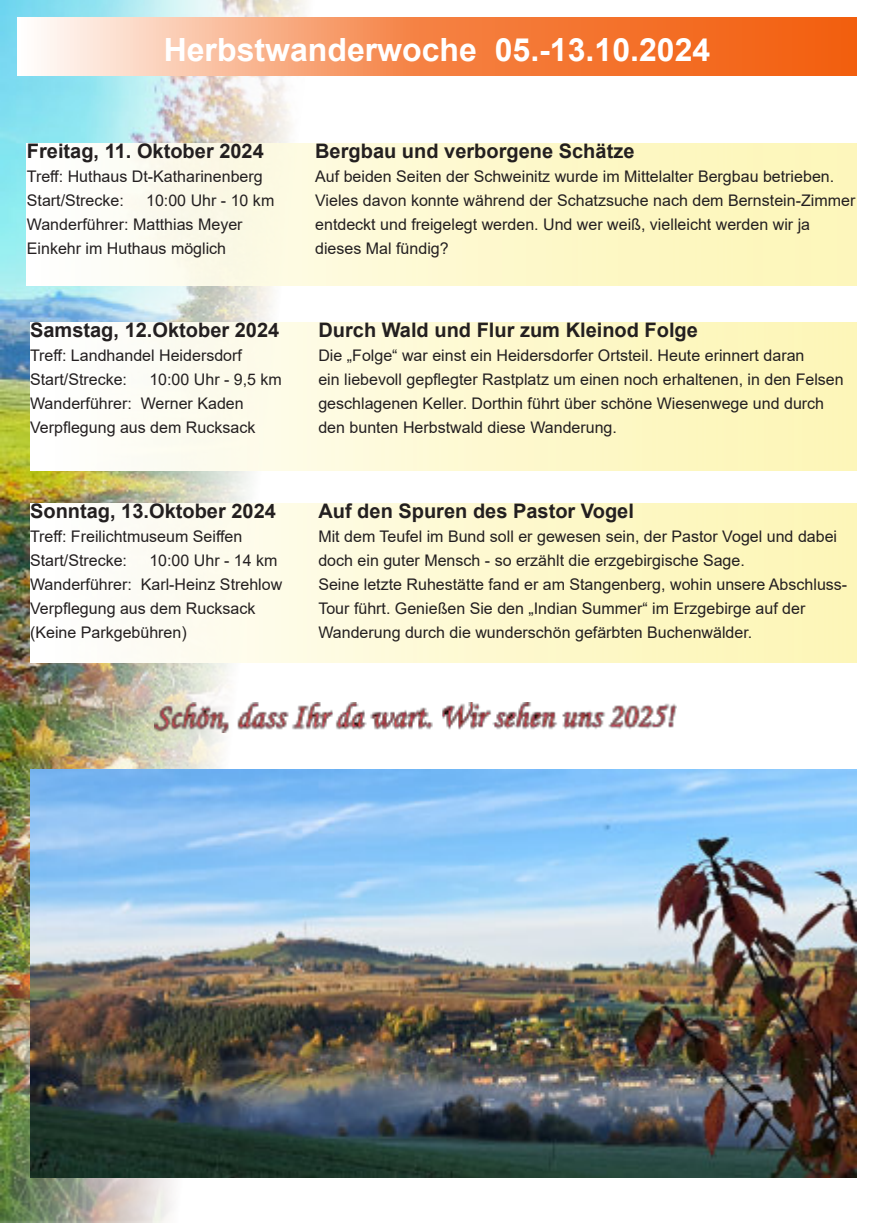
<style>
.page{position:relative;width:874px;height:1225px;background:#fff}
.page>*{position:absolute;margin:0;border:0;box-sizing:border-box;transform-origin:0 0}
.t1{font:700 32px "Arial";color:#fff}
.t2{font:700 20px "Arial";color:#231f20}
.t3{font:16px "Arial";color:#231f20}
</style>
<div class="page">
<img style="left:0;top:0;width:314px;height:1222px">
<img style="left:154px;top:702px;width:522px;height:30px">
<img style="left:30px;top:504px;width:826px;height:158px">
<img style="left:27px;top:144px;width:829px;height:141px">
<svg style="left:17px;top:17px;width:839px;height:58px;background:#f69662"></svg>
<img style="left:30px;top:323px;width:826px;height:147px">
<img style="left:30px;top:770px;width:826px;height:407px">
<p class="t1" style="left:164px;top:37px;width:548px">Herbstwanderwoche 05.-13.10.2024</p>
<p class="t2" style="left:27px;top:144px;width:238px">Freitag, 11. Oktober 2024</p>
<p class="t2" style="left:315px;top:144px;width:320px">Bergbau und verborgene Schätze</p>
<p class="t3" style="left:27px;top:171px;width:237px">Treff: Huthaus Dt-Katharinenberg</p>
<p class="t3" style="left:315px;top:171px;width:520px">Auf beiden Seiten der Schweinitz wurde im Mittelalter Bergbau betrieben.</p>
<p class="t3" style="left:27px;top:195px;width:98px">Start/Strecke:</p>
<p class="t3" style="left:146px;top:195px;width:130px">10:00 Uhr - 10 km</p>
<p class="t3" style="left:315px;top:195px;width:541px">Vieles davon konnte während der Schatzsuche nach dem Bernstein-Zimmer</p>
<p class="t3" style="left:27px;top:219px;width:217px">Wanderführer: Matthias Meyer</p>
<p class="t3" style="left:315px;top:219px;width:496px">entdeckt und freigelegt werden. Und wer weiß, vielleicht werden wir ja</p>
<p class="t3" style="left:27px;top:243px;width:201px">Einkehr im Huthaus möglich</p>
<p class="t3" style="left:315px;top:243px;width:135px">dieses Mal fündig?</p>
<p class="t2" style="left:30px;top:322px;width:251px">Samstag, 12.Oktober 2024</p>
<p class="t2" style="left:318px;top:322px;width:381px">Durch Wald und Flur zum Kleinod Folge</p>
<p class="t3" style="left:30px;top:349px;width:213px">Treff: Landhandel Heidersdorf</p>
<p class="t3" style="left:318px;top:349px;width:487px">Die „Folge“ war einst ein Heidersdorfer Ortsteil. Heute erinnert daran</p>
<p class="t3" style="left:30px;top:373px;width:98px">Start/Strecke:</p>
<p class="t3" style="left:149px;top:373px;width:134px">10:00 Uhr - 9,5 km</p>
<p class="t3" style="left:318px;top:373px;width:526px">ein liebevoll gepflegter Rastplatz um einen noch erhaltenen, in den Felsen</p>
<p class="t3" style="left:30px;top:397px;width:215px">Wanderführer: Werner Kaden</p>
<p class="t3" style="left:318px;top:397px;width:507px">geschlagenen Keller. Dorthin führt über schöne Wiesenwege und durch</p>
<p class="t3" style="left:30px;top:421px;width:227px">Verpflegung aus dem Rucksack</p>
<p class="t3" style="left:318px;top:421px;width:300px">den bunten Herbstwald diese Wanderung.</p>
<p class="t2" style="left:30px;top:503px;width:247px">Sonntag, 13.Oktober 2024</p>
<p class="t2" style="left:318px;top:503px;width:317px">Auf den Spuren des Pastor Vogel</p>
<p class="t3" style="left:30px;top:530px;width:214px">Treff: Freilichtmuseum Seiffen</p>
<p class="t3" style="left:318px;top:530px;width:520px">Mit dem Teufel im Bund soll er gewesen sein, der Pastor Vogel und dabei</p>
<p class="t3" style="left:30px;top:554px;width:98px">Start/Strecke:</p>
<p class="t3" style="left:149px;top:554px;width:130px">10:00 Uhr - 14 km</p>
<p class="t3" style="left:318px;top:554px;width:428px">doch ein guter Mensch - so erzählt die erzgebirgische Sage.</p>
<p class="t3" style="left:30px;top:578px;width:253px">Wanderführer: Karl-Heinz Strehlow</p>
<p class="t3" style="left:318px;top:578px;width:530px">Seine letzte Ruhestätte fand er am Stangenberg, wohin unsere Abschluss-</p>
<p class="t3" style="left:30px;top:602px;width:227px">Verpflegung aus dem Rucksack</p>
<p class="t3" style="left:318px;top:602px;width:488px">Tour führt. Genießen Sie den „Indian Summer“ im Erzgebirge auf der</p>
<p class="t3" style="left:30px;top:626px;width:158px">(Keine Parkgebühren)</p>
<p class="t3" style="left:318px;top:626px;width:435px">Wanderung durch die wunderschön gefärbten Buchenwälder.</p>
</div>
